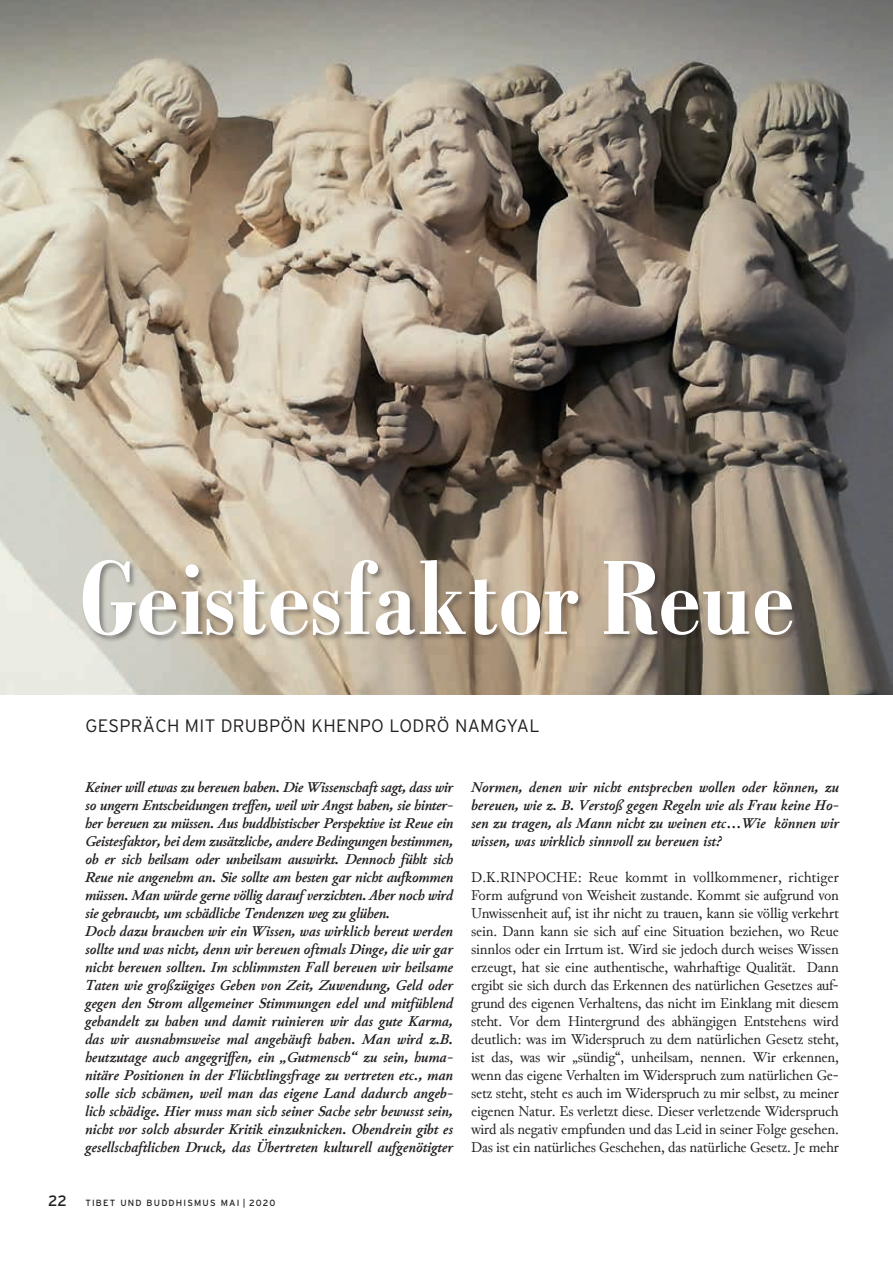
<style>
.page{position:relative;width:893px;height:1263px;background:#fff}
.page>*{position:absolute;margin:0;border:0;box-sizing:border-box;transform-origin:0 0}
.t1{font:700 condensed 112.5px "Bodoni";color:#fff}
.t2{font:300 18px "Interstate";letter-spacing:.02em;color:#231f20}
.t3{font:italic 700 15px/18px "Junicode";color:#231f20}
.t4{font:15px/18px "Junicode";letter-spacing:-.01em;color:#231f20;text-align:justify}
.t5{font:9px "Interstate";letter-spacing:.13em;color:#231f20}
.s1{font-size:15px}
</style>
<div class="page">
<img style="left:0;top:0;width:893px;height:694px">
<div style="left:82px;top:559px;width:717px;height:84px;background:#231f20;opacity:.46"></div>
<h1 class="t1" style="left:80px;top:536px;width:717px">Geistesfaktor Reue</h1>
<p class="t2" style="left:85px;top:715px;width:456px">GESPRÄCH MIT DRUBPÖN KHENPO LODRÖ NAMGYAL</p>
<p class="t3" style="left:85px;top:778px;width:370px">Keiner will etwas zu bereuen haben. Die Wissenschaft sagt, dass wir so ungern Entscheidungen treffen, weil wir Angst haben, sie hinter&shy;her bereuen zu müssen. Aus buddhistischer Perspektive ist Reue ein Geistesfaktor, bei dem zusätzliche, andere Bedingungen bestimmen, ob er sich heilsam oder unheilsam auswirkt. Dennoch fühlt sich Reue nie angenehm an. Sie sollte am besten gar nicht aufkommen müssen. Man würde gerne völlig darauf verzichten. Aber noch wird sie gebraucht, um schädliche Tendenzen weg zu glühen.<br>Doch dazu brauchen wir ein Wissen, was wirklich bereut werden sollte und was nicht, denn wir bereuen oftmals Dinge, die wir gar nicht bereuen sollten. Im schlimmsten Fall bereuen wir heilsame Taten wie großzügiges Geben von Zeit, Zuwendung, Geld oder gegen den Strom allgemeiner Stimmungen edel und mitfühlend gehandelt zu haben und damit ruinieren wir das gute Karma, das wir ausnahmsweise mal angehäuft haben. Man wird z.B. heutzutage auch angegriffen, ein „Gutmensch“ zu sein, huma&shy;nitäre Positionen in der Flüchtlingsfrage zu vertreten etc., man solle sich schämen, weil man das eigene Land dadurch angeb&shy;lich schädige. Hier muss man sich seiner Sache sehr bewusst sein, nicht vor solch absurder Kritik einzuknicken. Obendrein gibt es gesellschaftlichen Druck, das Übertreten kulturell aufgenötigter</p>
<p class="t3" style="left:471px;top:778px;width:369px;text-align:justify">Normen, denen wir nicht entsprechen wollen oder können, zu bereuen, wie z. B. Verstoß gegen Regeln wie als Frau keine Ho&shy;sen zu tragen, als Mann nicht zu weinen etc…Wie können wir wissen, was wirklich sinnvoll zu bereuen ist?</p>
<p class="t4" style="left:471px;top:868px;width:369px">D.K.RINPOCHE: Reue kommt in vollkommener, richtiger Form aufgrund von Weisheit zustande. Kommt sie aufgrund von Unwissenheit auf, ist ihr nicht zu trauen, kann sie völlig verkehrt sein. Dann kann sie sich auf eine Situation beziehen, wo Reue sinnlos oder ein Irrtum ist. Wird sie jedoch durch weises Wissen erzeugt, hat sie eine authentische, wahrhaftige Qualität. Dann ergibt sie sich durch das Erkennen des natürlichen Gesetzes auf&shy;grund des eigenen Verhaltens, das nicht im Einklang mit diesem steht. Vor dem Hintergrund des abhängigen Entstehens wird deutlich: was im Widerspruch zu dem natürlichen Gesetz steht, ist das, was wir „sündig“, unheilsam, nennen. Wir erkennen, wenn das eigene Verhalten im Widerspruch zum natürlichen Ge&shy;setz steht, steht es auch im Widerspruch zu mir selbst, zu meiner eigenen Natur. Es verletzt diese. Dieser verletzende Widerspruch wird als negativ empfunden und das Leid in seiner Folge gesehen.<br>Das ist ein natürliches Geschehen, das natürliche Gesetz. Je mehr</p>
<p class="t5" style="left:48px;top:1198px;width:229px"><span class="s1">22</span> TIBET UND BUDDHISMUS MAI | 2020</p>
</div>
